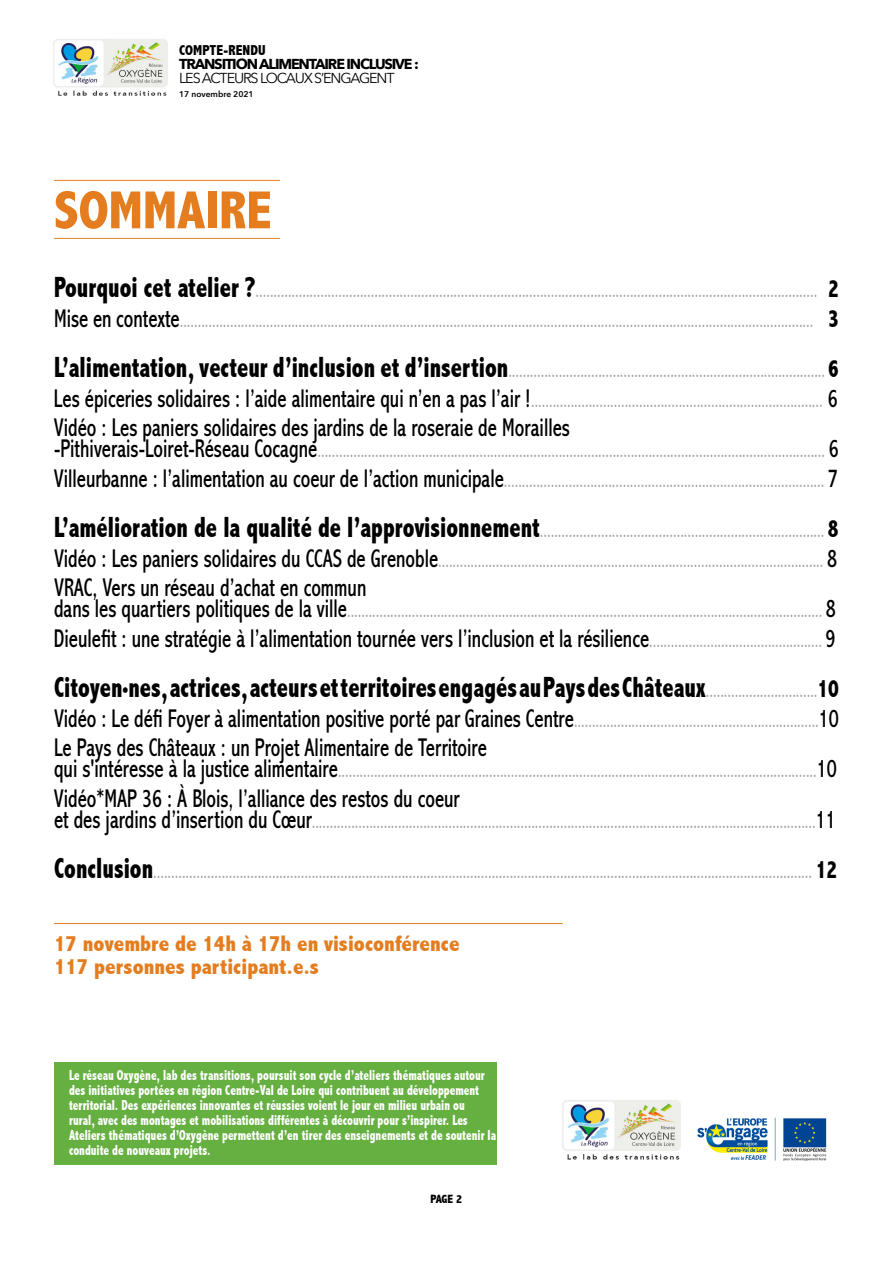
<style>
.page{position:relative;width:893px;height:1263px;background:#fff}
.page>*{position:absolute;margin:0;border:0;box-sizing:border-box;transform-origin:0 0}
.t1{font:800 condensed 54px "Abadi";color:#e47d20}
.t2{font:800 condensed 29.25px "Abadi";color:#000;scale:.82 1}
.t3{font:25.65px "Abadi MT Condensed";color:#000;scale:.82 1}
.t4{font:800 condensed 22.5px/22.5px "Abadi";color:#e47d20}
.t5{font:18.3px/29.5px "Abadi MT Condensed";color:#9d9d9c;scale:.82 1}
.t6{font:800 condensed 14.7px/15px "Abadi";color:#fff;scale:.82 1}
.t7{font:700 14.4px "Avenir Next";letter-spacing:-.08em;color:#000}
.t8{font:14.4px "Avenir Next";letter-spacing:-.08em;color:#000}
.t9{font:800 condensed 14.4px "Abadi";color:#000}
.t10{font:800 condensed 12px "Abadi";color:#000}
.t11{font:600 8.4px "Avenir Next";color:#000}
.s1{font-family:"Abadi";font-weight:800;font-stretch:condensed;font-size:29.25px;color:#000}
.s2{font-family:"Abadi";font-weight:800;font-stretch:condensed;font-size:25.65px;color:#000}
.s3{font-size:25.65px;color:#000}
.s4{font-size:18.3px;color:#9d9d9c}
.s5{font-size:20.1px}
.s6{font-family:"Abadi MT Condensed";font-weight:400;font-stretch:normal;font-size:18.3px;color:#9d9d9c}
.s7{font-size:25.65px}
</style>
<div class="page">
<img style="left:53px;top:39px;width:115px;height:57px">
<hr style="left:54px;top:180px;width:226px;height:1px;background:#e47d20">
<hr style="left:54px;top:238px;width:226px;height:1px;background:#e47d20">
<img style="left:697px;top:1117px;width:130px;height:44px">
<div style="left:54px;top:1062px;width:442px;height:102px;background:#66b042"></div>
<img style="left:562px;top:1100px;width:119px;height:60px">
<hr style="left:54px;top:923px;width:509px;height:1px;background:#e47d20">
<p class="t9" style="left:179px;top:42px;width:88px">COMPTE-RENDU</p>
<p class="t7" style="left:179px;top:55px;width:241px">TRANSITION ALIMENTAIRE INCLUSIVE :</p>
<p class="t8" style="left:179px;top:69px;width:217px">LES ACTEURS LOCAUX S’ENGAGENT</p>
<p class="t11" style="left:179px;top:89px;width:76px">17 novembre 2021</p>
<h1 class="t1" style="left:54px;top:181px;width:219px">SOMMAIRE</h1>
<p class="t5" style="left:54px;top:278px;width:959px"><span class="s1">Pourquoi cet atelier ?</span>............................................................................................................................................................ <span class="s2">2<br></span><span class="s3">Mise en contexte</span>................................................................................................................................................................................ <span class="s2">3</span></p>
<p class="t5" style="left:54px;top:358px;width:959px"><span class="s1">L’alimentation, vecteur d’inclusion et d’insertion</span>........................................................................................ <span class="s2">6<br></span><span class="s3">Les épiceries solidaires : l’aide alimentaire qui n’en a pas l’air !</span>................................................................................. <span class="s3">6</span></p>
<h3 class="t3" style="left:54px;top:419px;width:631px">Vidéo : Les paniers solidaires des jardins de la roseraie de Morailles</h3>
<p class="t5" style="left:54px;top:438px;width:958px"><span class="s3">-Pithiverais-Loiret-Réseau Cocagne</span>............................................................................................................................................. <span class="s3">6<br>Villeurbanne : l’alimentation au coeur de l’action municipale</span>......................................................................................... <span class="s3">7</span></p>
<p class="t5" style="left:54px;top:518px;width:958px"><span class="s1">L’amélioration de la qualité de l’approvisionnement</span>............................................................................... <span class="s2">8<br></span><span class="s3">Vidéo : Les paniers solidaires du CCAS de Grenoble</span>........................................................................................................... <span class="s3">8</span></p>
<h3 class="t3" style="left:54px;top:579px;width:382px">VRAC, Vers un réseau d’achat en commun</h3>
<p class="t5" style="left:54px;top:598px;width:955px"><span class="s3">dans les quartiers politiques de la ville</span>.................................................................................................................................... <span class="s3">8</span></p>
<h3 class="t3" style="left:54px;top:629px;width:955px">Dieulefit : une stratégie à l’alimentation tournée vers l’inclusion et la résilience<span class="s4">................................................</span> 9</h3>
<h2 class="t2" style="left:54px;top:672px;width:959px">Citoyen<span class="s5">•</span>nes, actrices, acteurs et territoires engagés au Pays des Châteaux<span class="s6">...............................</span><span class="s7">10</span></h2>
<p class="t5" style="left:54px;top:708px;width:959px"><span class="s3">Vidéo : Le défi Foyer à alimentation positive porté par Graines Centre</span>....................................................................<span class="s3">10</span></p>
<h3 class="t3" style="left:54px;top:739px;width:530px">Le Pays des Châteaux : un Projet Alimentaire de Territoire</h3>
<p class="t5" style="left:54px;top:758px;width:956px"><span class="s3">qui s'intéresse à la justice alimentaire</span>.....................................................................................................................................<span class="s3">10</span></p>
<h3 class="t3" style="left:54px;top:789px;width:496px">Vidéo*MAP 36 : À Blois, l’alliance des restos du coeur</h3>
<p class="t5" style="left:54px;top:809px;width:955px"><span class="s3">et des jardins d’insertion du Cœur</span>............................................................................................................................................<span class="s3">11</span></p>
<p class="t5" style="left:54px;top:859px;width:956px"><span class="s1">Conclusion</span>....................................................................................................................................................................................... <span class="s2">12</span></p>
<p class="t4" style="left:54px;top:933px;width:407px">17 novembre de 14h à 17h en visioconférence<br>117 personnes participant.e.s</p>
<p class="t6" style="left:69px;top:1068px;width:522px">Le réseau Oxygène, lab des transitions, poursuit son cycle d’ateliers thématiques autour des initiatives portées en région Centre-Val de Loire qui contribuent au développement territorial. Des expériences innovantes et réussies voient le jour en milieu urbain ou<br>rural, avec des montages et mobilisations différentes à découvrir pour s’inspirer. Les Ateliers thématiques d’Oxygène permettent d’en tirer des enseignements et de soutenir la conduite de nouveaux projets.</p>
<p class="t10" style="left:431px;top:1193px;width:33px">PAGE 2</p>
</div>
